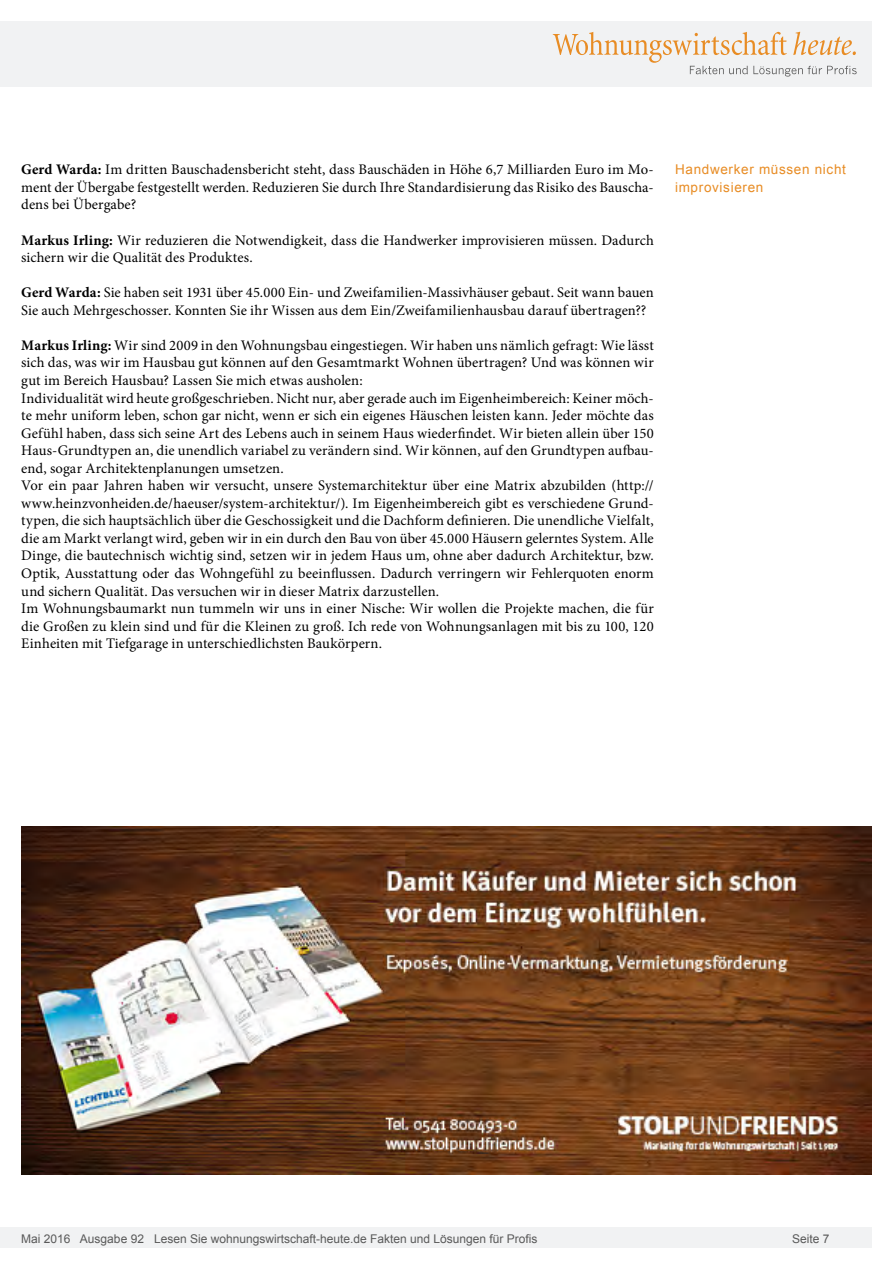
<style>
.page{position:relative;width:893px;height:1263px;background:#fff}
.page>*{position:absolute;margin:0;border:0;box-sizing:border-box;transform-origin:0 0}
.Fließtext_erste_Zeil{font:14.7px/17.5px "Minion Pro";letter-spacing:.005em;color:#000;text-align:justify}
.Info{font:13.5px/17.5px "Arial";letter-spacing:.05em;color:#e88c24}
.t1{font:12px "Arial";color:#595959}
.s1{font-weight:700}
</style>
<div class="page">
<div style="left:0;top:1227px;width:872px;height:20px;background:#f1f2f3"></div>
<div style="left:0;top:21px;width:872px;height:66px;background:#f1f2f3"></div>
<svg style="left:553px;top:32px;width:304px;height:45px"></svg>
<img style="left:21px;top:827px;width:851px;height:348px">
<p class="Fließtext_erste_Zeil" style="left:21px;top:161px;width:634px"><span class="s1">Gerd Warda:</span> Im dritten Bauschadensbericht steht, dass Bauschäden in Höhe 6,7 Milliarden Euro im Mo&shy;ment der Übergabe festgestellt werden. Reduzieren Sie durch Ihre Standardisierung das Risiko des Bauscha&shy;dens bei Übergabe?</p>
<p class="Fließtext_erste_Zeil" style="left:21px;top:231px;width:634px"><span class="s1">Markus Irling:</span> Wir reduzieren die Notwendigkeit, dass die Handwerker improvisieren müssen. Dadurch sichern wir die Qualität des Produktes.</p>
<p class="Fließtext_erste_Zeil" style="left:21px;top:284px;width:634px"><span class="s1">Gerd Warda:</span> Sie haben seit 1931 über 45.000 Ein- und Zweifamilien-Massivhäuser gebaut. Seit wann bauen<br>Sie auch Mehrgeschosser. Konnten Sie ihr Wissen aus dem Ein/Zweifamilienhausbau darauf übertragen??</p>
<p class="Fließtext_erste_Zeil" style="left:21px;top:336px;width:634px"><span class="s1">Markus Irling:</span> Wir sind 2009 in den Wohnungsbau eingestiegen. Wir haben uns nämlich gefragt: Wie lässt sich das, was wir im Hausbau gut können auf den Gesamtmarkt Wohnen übertragen? Und was können wir gut im Bereich Hausbau? Lassen Sie mich etwas ausholen:</p>
<p class="Fließtext_erste_Zeil" style="left:21px;top:389px;width:634px">Individualität wird heute großgeschrieben. Nicht nur, aber gerade auch im Eigenheimbereich: Keiner möch&shy;te mehr uniform leben, schon gar nicht, wenn er sich ein eigenes Häuschen leisten kann. Jeder möchte das Gefühl haben, dass sich seine Art des Lebens auch in seinem Haus wiederfindet. Wir bieten allein über 150<br>Haus-Grundtypen an, die unendlich variabel zu verändern sind. Wir können, auf den Grundtypen aufbau&shy;end, sogar Architektenplanungen umsetzen.</p>
<p class="Fließtext_erste_Zeil" style="left:21px;top:477px;width:634px">Vor ein paar Jahren haben wir versucht, unsere Systemarchitektur über eine Matrix abzubilden (http:// www.heinzvonheiden.de/haeuser/system-architektur/). Im Eigenheimbereich gibt es verschiedene Grund&shy;typen, die sich hauptsächlich über die Geschossigkeit und die Dachform definieren. Die unendliche Vielfalt, die am Markt verlangt wird, geben wir in ein durch den Bau von über 45.000 Häusern gelerntes System. Alle Dinge, die bautechnisch wichtig sind, setzen wir in jedem Haus um, ohne aber dadurch Architektur, bzw.<br>Optik, Ausstattung oder das Wohngefühl zu beeinflussen. Dadurch verringern wir Fehlerquoten enorm und sichern Qualität. Das versuchen wir in dieser Matrix darzustellen.</p>
<p class="Fließtext_erste_Zeil" style="left:21px;top:600px;width:634px">Im Wohnungsbaumarkt nun tummeln wir uns in einer Nische: Wir wollen die Projekte machen, die für die Großen zu klein sind und für die Kleinen zu groß. Ich rede von Wohnungsanlagen mit bis zu 100, 120<br>Einheiten mit Tiefgarage in unterschiedlichsten Baukörpern.</p>
<p class="Info" style="left:675px;top:161px;width:172px">Handwerker müssen nicht improvisieren</p>
<p class="t1" style="left:21px;top:1230px;width:518px">Mai 2016 Ausgabe 92 Lesen Sie wohnungswirtschaft-heute.de Fakten und Lösungen für Profis</p>
<p class="t1" style="left:792px;top:1231px;width:39px">Seite 7</p>
</div>
